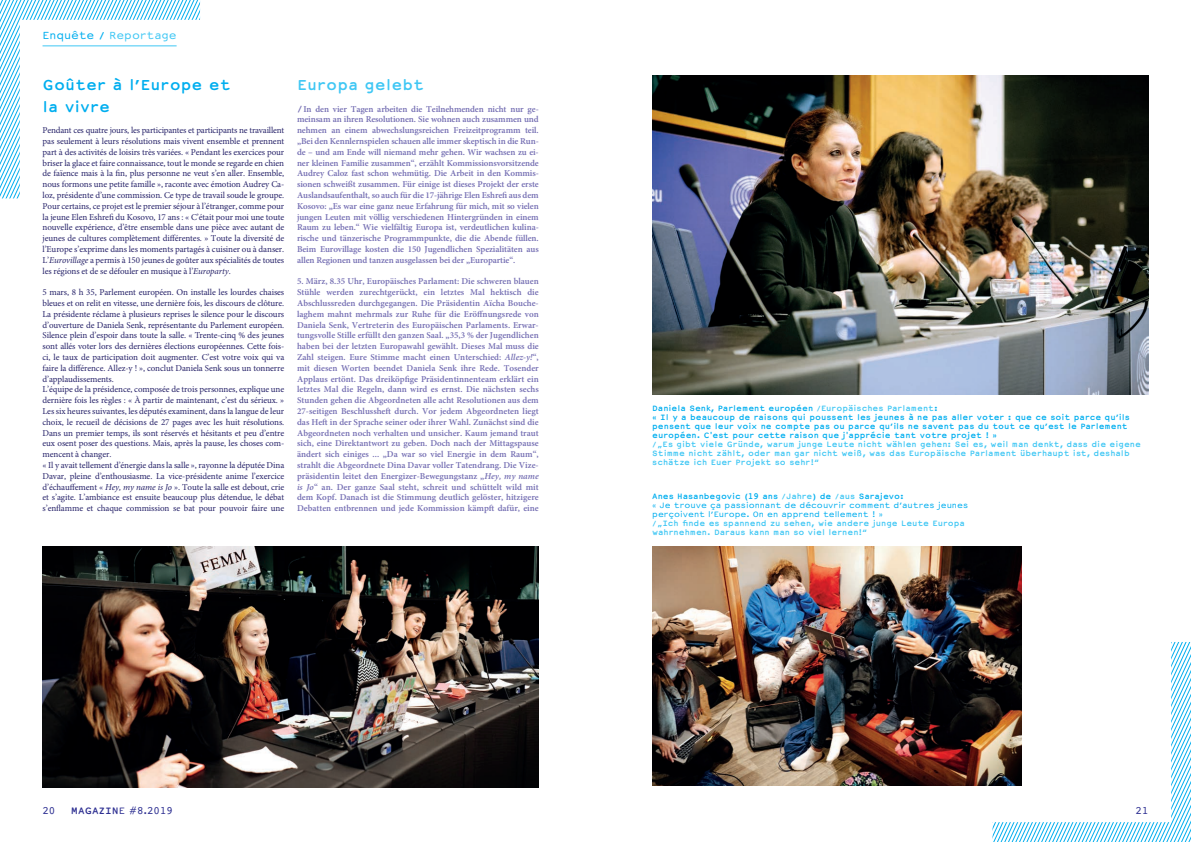
<style>
.page{position:relative;width:1191px;height:842px;background:#fff}
.page>*{position:absolute;margin:0;border:0;box-sizing:border-box;transform-origin:0 0}
.t1{font:700 14px/21.6px "Courier Sans";color:#00aeef}
.t2{font:700 14px "Courier Sans";color:#40c7f4}
.t3{font:10px "Courier Sans";color:#40c7f4}
.t4{font:600 9px/10.8px "Minion Pro";letter-spacing:-.005em;color:#756fb3;text-align:justify}
.t5{font:9px/10.8px "Minion Pro";letter-spacing:-.01em;color:#28246a;text-align:justify}
.t6{font:9px "Courier Sans";color:#2e3092}
.t7{font:700 9px "Courier Sans";color:#2e3092}
.t8{font:700 7.5px/9px "Courier Sans";color:#00aeef}
.t9{font:700 7.5px/9px "Courier Sans";color:#40c7f4}
.s1{color:#00aeef}
.s2{font-family:"Courier";font-weight:700;color:#00aeef}
.s3{font-style:italic}
.s4{font-family:"Courier";font-weight:700}
.s5{font-family:"Courier";color:#40c7f4}
.s6{color:#40c7f4}
.s7{font-family:"Courier"}
.s8{font-weight:400;color:#00aeef}
</style>
<div class="page">
<img style="left:43px;top:546px;width:496px;height:241px">
<img style="left:652px;top:546px;width:369px;height:239px">
<img style="left:652px;top:75px;width:496px;height:319px">
<svg style="left:0;top:0;width:200px;height:198px"></svg>
<svg style="left:992px;top:642px;width:199px;height:200px"></svg>
<hr style="left:43px;top:45px;width:134px;height:1px;background:#40c7f4">
<p class="t3" style="left:43px;top:28px;width:136px"><span class="s1">Enquête</span> <span class="s2">/</span> Reportage</p>
<h1 class="t1" style="left:43px;top:74px;width:190px">Goûter à l’Europe et la vivre</h1>
<p class="t5" style="left:43px;top:125px;width:243px">Pendant ces quatre jours, les participantes et participants ne travaillent pas seulement à leurs résolutions mais vivent ensemble et prennent part à des activités de loisirs très variées. « Pendant les exercices pour briser la glace et faire connaissance, tout le monde se regarde en chien de faïence mais à la fin, plus personne ne veut s’en aller. Ensemble, nous formons une petite famille », raconte avec émotion Audrey Ca&shy;loz, présidente d’une commission. Ce type de travail soude le groupe.<br>Pour certains, ce projet est le premier séjour à l’étranger, comme pour la jeune Elen Eshrefi du Kosovo, 17 ans : « C’était pour moi une toute nouvelle expérience, d’être ensemble dans une pièce avec autant de jeunes de cultures complètement différentes. » Toute la diversité de l’Europe s’exprime dans les moments partagés à cuisiner ou à danser.<br>L’<span class="s3">Eurovillage</span> a permis à 150 jeunes de goûter aux spécialités de toutes les régions et de se défouler en musique à l’<span class="s3">Europarty</span>.</p>
<p class="t5" style="left:43px;top:287px;width:243px;text-align:left">5 mars, 8 h 35, Parlement européen. On installe les lourdes chaises bleues et on relit en vitesse, une dernière fois, les discours de clôture.<br>La présidente réclame à plusieurs reprises le silence pour le discours d’ouverture de Daniela Senk, représentante du Parlement européen.<br>Silence plein d’espoir dans toute la salle. « Trente-cinq % des jeunes sont allés voter lors des dernières élections européennes. Cette fois&shy;ci, le taux de participation doit augmenter. C’est votre voix qui va faire la différence. Allez-y ! », conclut Daniela Senk sous un tonnerre d’applaudissements.<br>L’équipe de la présidence, composée de trois personnes, explique une dernière fois les règles : « À partir de maintenant, c’est du sérieux. » Les six heures suivantes, les députés examinent, dans la langue de leur choix, le recueil de décisions de 27 pages avec les huit résolutions.<br>Dans un premier temps, ils sont réservés et hésitants et peu d’entre eux osent poser des questions. Mais, après la pause, les choses com&shy;mencent à changer.<br>« Il y avait tellement d’énergie dans la salle », rayonne la députée Dina Davar, pleine d’enthousiasme. La vice-présidente anime l’exercice d’échauffement « <span class="s3">Hey, my name is Jo</span> ». Toute la salle est debout, crie et s’agite. L’ambiance est ensuite beaucoup plus détendue, le débat s’enflamme et chaque commission se bat pour pouvoir faire une</p>
<h1 class="t2" style="left:297px;top:75px;width:129px">Europa gelebt</h1>
<p class="t4" style="left:297px;top:103px;width:243px"><span class="s4">/</span>In den vier Tagen arbeiten die Teilnehmenden nicht nur ge&shy;meinsam an ihren Resolutionen. Sie wohnen auch zusammen und nehmen an einem abwechslungsreichen Freizeitprogramm teil. „Bei den Kennlernspielen schauen alle immer skeptisch in die Run&shy;de – und am Ende will niemand mehr gehen. Wir wachsen zu ei&shy;ner kleinen Familie zusammen“, erzählt Kommissionsvorsitzende Audrey Caloz fast schon wehmütig. Die Arbeit in den Kommis&shy;sionen schweißt zusammen. Für einige ist dieses Projekt der erste Auslandsaufenthalt, so auch für die 17-jährige Elen Eshrefi aus dem Kosovo: „Es war eine ganz neue Erfahrung für mich, mit so vielen jungen Leuten mit völlig verschiedenen Hintergründen in einem Raum zu leben.“ Wie vielfältig Europa ist, verdeutlichen kulina&shy;rische und tänzerische Programmpunkte, die die Abende füllen.<br>Beim Eurovillage kosten die 150 Jugendlichen Spezialitäten aus allen Regionen und tanzen ausgelassen bei der „Europartie“.</p>
<p class="t4" style="left:297px;top:276px;width:243px">5. März, 8.35 Uhr, Europäisches Parlament: Die schweren blauen Stühle werden zurechtgerückt, ein letztes Mal hektisch die Abschlussreden durchgegangen. Die Präsidentin Aïcha Bouche&shy;laghem mahnt mehrmals zur Ruhe für die Eröffnungsrede von Daniela Senk, Vertreterin des Europäischen Parlaments. Erwar&shy;tungsvolle Stille erfüllt den ganzen Saal. „35,3 % der Jugendlichen haben bei der letzten Europawahl gewählt. Dieses Mal muss die Zahl steigen. Eure Stimme macht einen Unterschied: <span class="s3">Allez-y!</span>“, mit diesen Worten beendet Daniela Senk ihre Rede. Tosender Applaus ertönt. Das dreiköpfige Präsidentinnenteam erklärt ein letztes Mal die Regeln, dann wird es ernst. Die nächsten sechs Stunden gehen die Abgeordneten alle acht Resolutionen aus dem 27-seitigen Beschlussheft durch. Vor jedem Abgeordneten liegt das Heft in der Sprache seiner oder ihrer Wahl. Zunächst sind die Abgeordneten noch verhalten und unsicher. Kaum jemand traut sich, eine Direktantwort zu geben. Doch nach der Mittagspause ändert sich einiges ... „Da war so viel Energie in dem Raum“, strahlt die Abgeordnete Dina Davar voller Tatendrang. Die Vize&shy;präsidentin leitet den Energizer-Bewegungstanz „<span class="s3">Hey, my name is Jo</span>“ an. Der ganze Saal steht, schreit und schüttelt wild mit dem Kopf. Danach ist die Stimmung deutlich gelöster, hitzigere Debatten entbrennen und jede Kommission kämpft dafür, eine</p>
<p class="t8" style="left:652px;top:404px;width:490px">Daniela Senk, Parlement européen <span class="s5">/</span><span class="s6">Europäisches Parlament</span>:<br>« I l y a beaucoup de raisons qui poussent les jeunes à ne pas aller voter : que ce soit parce qu’ils pensent que leur voix ne compte pas ou parce qu’ils ne savent pas du tout ce qu’est le Parlement européen. C'est pour cette raison que j'apprécie tant votre projet ! »<br><span class="s5">/</span><span class="s6">„Es gibt viele Gründe, warum junge Leute nicht wählen gehen: Sei es, weil man denkt, dass die eigene Stimme nicht zählt, oder man gar nicht weiß, was das Europäische Parlament überhaupt ist, deshalb schätze ich Euer Projekt so sehr!“</span></p>
<p class="t9" style="left:652px;top:492px;width:317px"><span class="s1">Anes Hasanbegovic (19 ans</span> <span class="s7">/</span>Jahre<span class="s1">) de</span> <span class="s7">/</span>aus <span class="s1">Sarajevo:<br></span><span class="s8">« Je trouve ça passionnant de découvrir comment d’autres jeunes perçoivent l’Europe. On en apprend tellement ! »<br></span><span class="s7">/</span>„Ich finde es spannend zu sehen, wie andere junge Leute Europa wahrnehmen. Daraus kann man so viel lernen!“</p>
<p class="t6" style="left:43px;top:804px;width:14px">20</p>
<p class="t7" style="left:71px;top:804px;width:15px">MAGAZIN</p>
<p class="t6" style="left:119px;top:804px;width:56px">E #8.2019</p>
<p class="t6" style="left:1135px;top:804px;width:14px">21</p>
</div>
